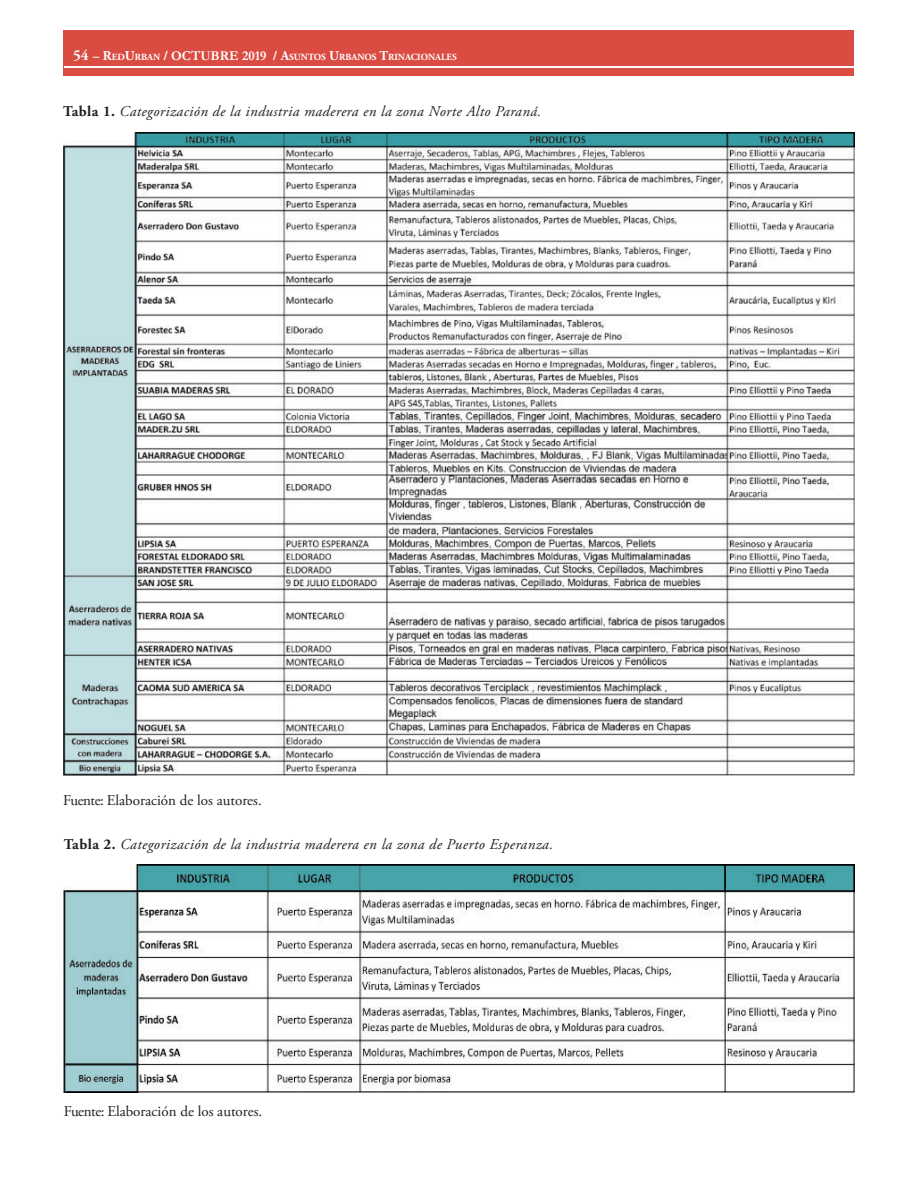
<style>
.page{position:relative;width:918px;height:1188px;background:#fff}
.page>*{position:absolute;margin:0;border:0;box-sizing:border-box;transform-origin:0 0}
.t1{font:italic 15px "Adobe Garamond Pro";letter-spacing:.03em;color:#231f20}
.t2{font:15px "Adobe Garamond Pro";color:#231f20}
.t3{font:700 9.45px "Adobe Garamond Pro";color:#fff}
.s1{font-size:15px;color:#fcfcfc}
.s2{font-size:13.5px}
.s3{font-family:"Garamond";font-size:13.5px}
.s4{font-weight:700;font-style:normal}
</style>
<div class="page">
<img style="left:64px;top:132px;width:790px;height:643px">
<img style="left:64px;top:864px;width:790px;height:229px">
<div style="left:64px;top:30px;width:790px;height:45px;background:#da4b42"></div>
<hr style="left:64px;top:66px;width:790px;height:2px;background:#fff">
<p class="t3" style="left:73px;top:52px;width:385px"><span class="s1">54</span> <span class="s2">–</span> <span class="s2">R</span>ED<span class="s2">U</span>RBAN <span class="s2">/</span> <span class="s3">OCTUBRE 2019</span> <span class="s2">/</span> <span class="s2">A</span>SUNTOS <span class="s2">U</span>RBANOS <span class="s2">T</span>RINACIONALES</p>
<p class="t1" style="left:63px;top:103px;width:479px"><span class="s4">Tabla 1.</span> Categorización de la industria maderera en la zona Norte Alto Paraná.</p>
<p class="t2" style="left:63px;top:791px;width:200px">Fuente: Elaboración de los autores.</p>
<p class="t1" style="left:64px;top:836px;width:491px"><span class="s4">Tabla 2.</span> Categorización de la industria maderera en la zona de Puerto Esperanza.</p>
<p class="t2" style="left:64px;top:1102px;width:200px">Fuente: Elaboración de los autores.</p>
</div>
